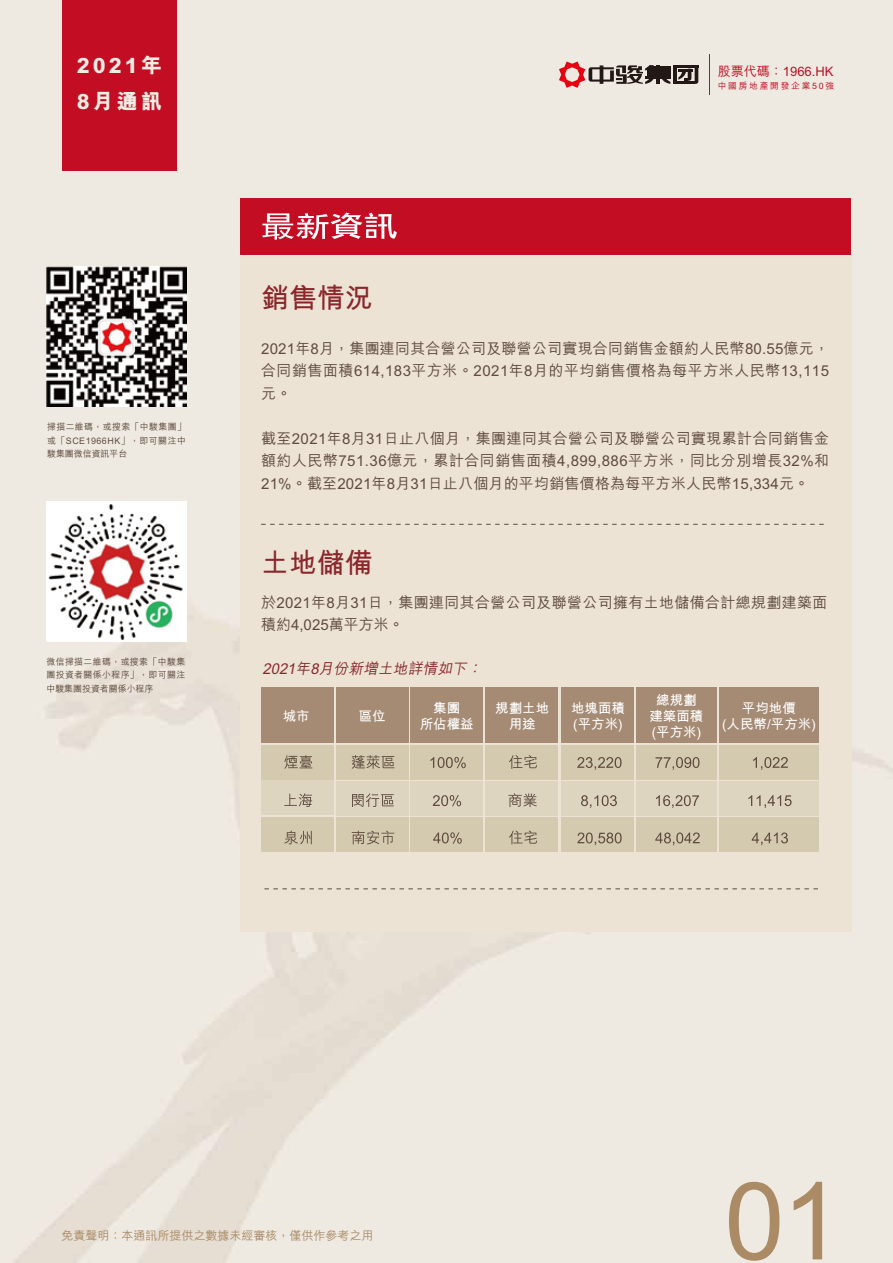
<style>
.page{position:relative;width:893px;height:1263px;background:#fff}
.page>*{position:absolute;margin:0;border:0;box-sizing:border-box;transform-origin:0 0}
.t1{font:108px "Arial";color:#ab8b66}
.t2{font:700 27.9px "M Hei HK";color:#8b272b}
.t3{font:800 21px/36px "M Hei HK";letter-spacing:.15em;color:#f0ebe3}
.t4{font:500 15px/22.5px "M Hei HK";letter-spacing:.02em;color:#604c3f;text-align:justify}
.t5{font:italic 500 15px "M Hei HK";color:#8b272b}
.t6{font:700 13.5px/16.2px "M Hei HK";color:#fff;text-align:center}
.t7{font:500 13.05px "M Hei HK";color:#c30d23}
.t8{font:500 12px "M Hei HK";color:#ab8b66}
.t9{font:500 9px/13.5px "M Hei HK";letter-spacing:.04em;color:#604c3f;text-align:justify}
.t10{font:500 8.7px "M Hei HK";letter-spacing:.2em;color:#c30d23}
</style>
<div class="page">
<img style="left:0;top:0;width:893px;height:1263px">
<div style="left:62px;top:0;width:114px;height:170px;background:#c30d23"></div>
<hr style="left:709px;top:55px;width:1px;height:40px;background:#c30d23">
<hr style="left:673px;top:65px;width:25px;height:2px;background:#221815">
<hr style="left:673px;top:82px;width:22px;height:2px;background:#221815">
<hr style="left:673px;top:69px;width:4px;height:15px;background:#221815">
<svg style="left:678px;top:67px;width:20px;height:17px"></svg>
<hr style="left:650px;top:66px;width:20px;height:2px;background:#221815">
<hr style="left:650px;top:69px;width:20px;height:2px;background:#221815">
<hr style="left:650px;top:71px;width:20px;height:2px;background:#221815">
<hr style="left:650px;top:74px;width:20px;height:2px;background:#221815">
<hr style="left:645px;top:77px;width:25px;height:2px;background:#221815">
<hr style="left:656px;top:65px;width:4px;height:19px;background:#221815">
<svg style="left:559px;top:61px;width:95px;height:27px;background:#b89692"></svg>
<svg style="left:662px;top:79px;width:8px;height:5px"></svg>
<img style="left:46px;top:267px;width:140px;height:139px">
<img style="left:47px;top:501px;width:139px;height:140px">
<div style="left:240px;top:256px;width:612px;height:675px;background:#ece3d5"></div>
<svg style="left:261px;top:524px;width:563px;height:1px"></svg>
<div style="left:241px;top:198px;width:610px;height:56px;background:#c30d23"></div>
<svg style="left:262px;top:213px;width:135px;height:27px"></svg>
<svg style="left:264px;top:888px;width:554px;height:1px"></svg>
<div style="left:261px;top:687px;width:72px;height:56px;background:#a58a74"></div>
<div style="left:336px;top:687px;width:72px;height:56px;background:#a58a74"></div>
<div style="left:485px;top:687px;width:72px;height:56px;background:#a58a74"></div>
<div style="left:561px;top:687px;width:72px;height:56px;background:#a58a74"></div>
<div style="left:636px;top:687px;width:80px;height:56px;background:#a58a74"></div>
<div style="left:719px;top:687px;width:100px;height:56px;background:#a58a74"></div>
<div style="left:411px;top:687px;width:72px;height:56px;background:#a58a74"></div>
<div style="left:561px;top:745px;width:73px;height:34px;background:#d3cab0"></div>
<div style="left:485px;top:745px;width:73px;height:34px;background:#d3cab0"></div>
<div style="left:411px;top:745px;width:72px;height:34px;background:#d3cab0"></div>
<div style="left:336px;top:745px;width:72px;height:34px;background:#d3cab0"></div>
<div style="left:261px;top:745px;width:73px;height:34px;background:#d3cab0"></div>
<div style="left:637px;top:745px;width:80px;height:34px;background:#d3cab0"></div>
<div style="left:719px;top:745px;width:100px;height:34px;background:#d3cab0"></div>
<div style="left:561px;top:781px;width:73px;height:34px;background:#ded5c1"></div>
<div style="left:485px;top:781px;width:73px;height:34px;background:#ded5c1"></div>
<div style="left:411px;top:781px;width:72px;height:34px;background:#ded5c1"></div>
<div style="left:336px;top:781px;width:72px;height:34px;background:#ded5c1"></div>
<div style="left:261px;top:781px;width:73px;height:34px;background:#ded5c1"></div>
<div style="left:637px;top:781px;width:80px;height:34px;background:#ded5c1"></div>
<div style="left:719px;top:781px;width:100px;height:34px;background:#ded5c1"></div>
<div style="left:561px;top:818px;width:73px;height:34px;background:#d3cab0"></div>
<div style="left:485px;top:818px;width:73px;height:34px;background:#d3cab0"></div>
<div style="left:411px;top:818px;width:72px;height:34px;background:#d3cab0"></div>
<div style="left:336px;top:818px;width:72px;height:34px;background:#d3cab0"></div>
<div style="left:261px;top:817px;width:73px;height:34px;background:#d3cab0"></div>
<div style="left:637px;top:818px;width:80px;height:34px;background:#d3cab0"></div>
<div style="left:719px;top:818px;width:100px;height:34px;background:#d3cab0"></div>
<svg style="left:284px;top:755px;width:28px;height:14px"></svg>
<svg style="left:430px;top:757px;width:36px;height:11px"></svg>
<svg style="left:509px;top:755px;width:28px;height:14px"></svg>
<svg style="left:577px;top:757px;width:45px;height:13px"></svg>
<svg style="left:655px;top:757px;width:44px;height:13px"></svg>
<svg style="left:753px;top:757px;width:35px;height:13px"></svg>
<svg style="left:352px;top:755px;width:42px;height:14px"></svg>
<svg style="left:284px;top:793px;width:28px;height:14px"></svg>
<svg style="left:433px;top:795px;width:28px;height:11px"></svg>
<svg style="left:508px;top:793px;width:29px;height:14px"></svg>
<svg style="left:581px;top:795px;width:36px;height:13px"></svg>
<svg style="left:748px;top:795px;width:44px;height:13px"></svg>
<svg style="left:352px;top:793px;width:42px;height:14px"></svg>
<svg style="left:284px;top:830px;width:28px;height:14px"></svg>
<svg style="left:433px;top:832px;width:29px;height:12px"></svg>
<svg style="left:509px;top:830px;width:28px;height:14px"></svg>
<svg style="left:577px;top:832px;width:45px;height:13px"></svg>
<svg style="left:655px;top:832px;width:45px;height:13px"></svg>
<svg style="left:752px;top:832px;width:36px;height:13px"></svg>
<svg style="left:352px;top:831px;width:42px;height:13px"></svg>
<svg style="left:656px;top:795px;width:43px;height:13px"></svg>
<h3 class="t3" style="left:77px;top:47px;width:87px">2021年<br>8月通訊</h3>
<p class="t9" style="left:47px;top:419px;width:140px">掃描二維碼，或搜索「中駿集團」或「SCE1966HK」，即可關注中駿集團微信資訊平台</p>
<p class="t9" style="left:46px;top:654px;width:140px">微信掃描二維碼，或搜索「中駿集團投資者關係小程序」，即可關注中駿集團投資者關係小程序</p>
<p class="t7" style="left:718px;top:62px;width:117px">股票代碼：1966.HK</p>
<p class="t10" style="left:718px;top:79px;width:118px">中國房地產開發企業50強</p>
<h2 class="t2" style="left:261px;top:277px;width:113px">銷售情況</h2>
<p class="t4" style="left:261px;top:336px;width:569px">2021年8月，集團連同其合營公司及聯營公司實現合同銷售金額約人民幣80.55億元，合同銷售面積614,183平方米。2021年8月的平均銷售價格為每平方米人民幣13,115元。</p>
<p class="t4" style="left:261px;top:426px;width:570px">截至2021年8月31日止八個月，集團連同其合營公司及聯營公司實現累計合同銷售金額約人民幣751.36億元，累計合同銷售面積4,899,886平方米，同比分別增長32%和21%。截至2021年8月31日止八個月的平均銷售價格為每平方米人民幣15,334元。</p>
<h2 class="t2" style="left:261px;top:542px;width:113px">土地儲備</h2>
<p class="t4" style="left:261px;top:590px;width:568px">於2021年8月31日，集團連同其合營公司及聯營公司擁有土地儲備合計總規劃建築面積約4,025萬平方米。</p>
<p class="t5" style="left:262px;top:657px;width:224px">2021年8月份新增土地詳情如下：</p>
<p class="t6" style="left:283px;top:707px;width:28px">城市</p>
<p class="t6" style="left:420px;top:699px;width:55px">集團<br>所佔權益</p>
<p class="t6" style="left:495px;top:699px;width:55px">規劃土地用途</p>
<p class="t6" style="left:571px;top:699px;width:55px;text-align:left">地塊面積(平方米)</p>
<p class="t6" style="left:649px;top:691px;width:55px">總規劃建築面積(平方米)</p>
<p class="t6" style="left:722px;top:699px;width:95px">平均地價<br>(人民幣/平方米)</p>
<p class="t6" style="left:359px;top:707px;width:29px">區位</p>
<p class="t8" style="left:62px;top:1227px;width:314px">免責聲明：本通訊所提供之數據未經審核，僅供作參考之用</p>
<h1 class="t1" style="left:724px;top:1147px;width:119px">01</h1>
</div>
